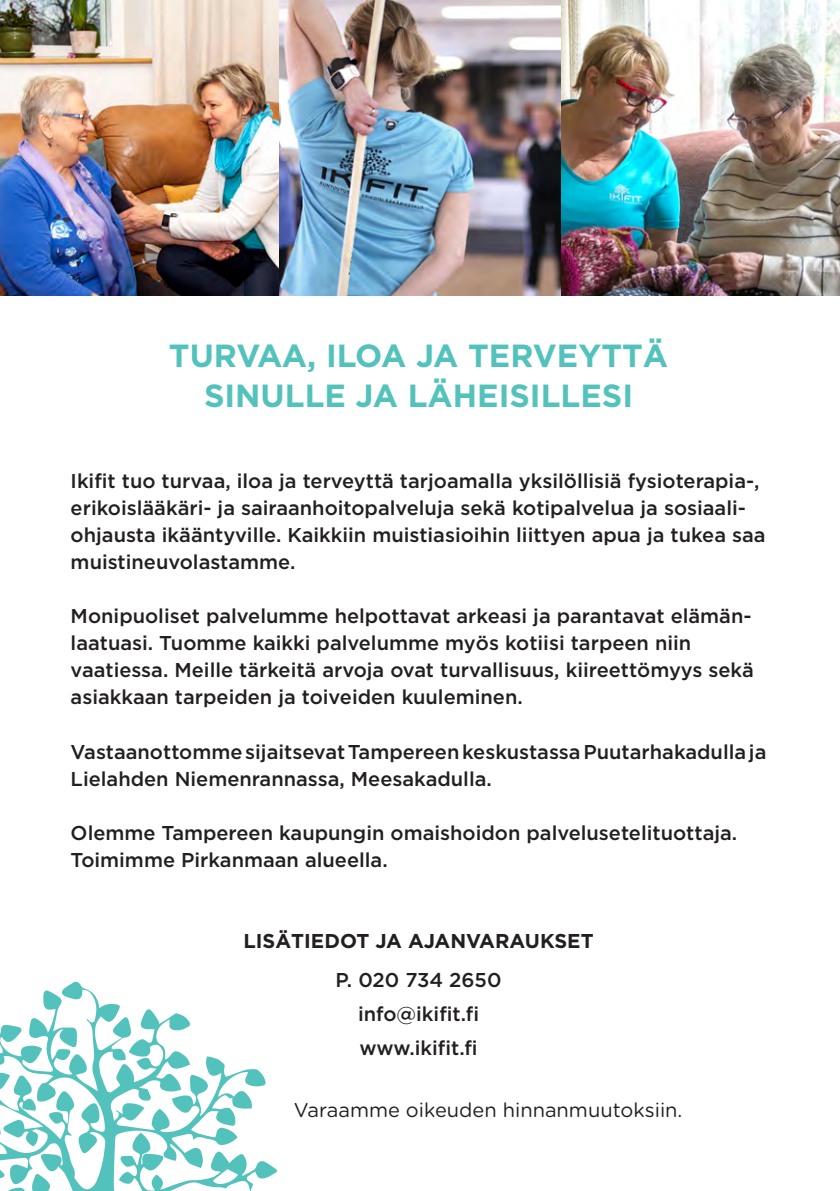
<style>
.page{position:relative;width:840px;height:1191px;background:#fff}
.page>*{position:absolute;margin:0;border:0;box-sizing:border-box;transform-origin:0 0}
.isoke{font:700 32px "Gotham";color:#54c2bc}
.leipix{font:500 20px/27px "Gotham";color:#231f20}
.leipix-2{font:20px "Gotham Rounded";color:#231f20}
.väliotsikko{font:700 20px "Gotham";color:#231f20}
</style>
<div class="page">
<img style="left:0;top:0;width:279px;height:295px">
<img style="left:560px;top:0;width:279px;height:295px">
<img style="left:279px;top:0;width:281px;height:295px">
<svg style="left:0;top:982px;width:277px;height:209px"></svg>
<p class="isoke" style="left:169px;top:337px;width:500px">TURVAA, ILOA JA TERVEYTTÄ</p>
<p class="isoke" style="left:204px;top:377px;width:430px">SINULLE JA LÄHEISILLESI</p>
<p class="leipix" style="left:71px;top:467px;width:696px">Ikifit tuo turvaa, iloa ja terveyttä tarjoamalla yksilöllisiä fysioterapia-, erikoislääkäri- ja sairaanhoitopalveluja sekä kotipalvelua ja sosiaali&shy;ohjausta ikääntyville. Kaikkiin muistiasioihin liittyen apua ja tukea saa muistineuvolastamme.</p>
<p class="leipix" style="left:71px;top:602px;width:684px">Monipuoliset palvelumme helpottavat arkeasi ja parantavat elämän&shy;laatuasi. Tuomme kaikki palvelumme myös kotiisi tarpeen niin vaatiessa. Meille tärkeitä arvoja ovat turvallisuus, kiireettömyys sekä asiakkaan tarpeiden ja toiveiden kuuleminen.</p>
<p class="leipix" style="left:71px;top:737px;width:697px">Vastaanottomme sijaitsevat Tampereen keskustassa Puutarhakadulla ja<br>Lielahden Niemenrannassa, Meesakadulla.</p>
<p class="leipix" style="left:71px;top:818px;width:667px">Olemme Tampereen kaupungin omaishoidon palvelusetelituottaja.<br>Toimimme Pirkanmaan alueella.</p>
<p class="väliotsikko" style="left:243px;top:929px;width:351px">LISÄTIEDOT JA AJANVARAUKSET</p>
<p class="leipix" style="left:335px;top:966px;width:167px">P. 020 734 2650</p>
<p class="leipix" style="left:358px;top:1000px;width:123px">info@ikifit.fi</p>
<p class="leipix" style="left:359px;top:1034px;width:120px">www.ikifit.fi</p>
<p class="leipix-2" style="left:294px;top:1096px;width:390px">Varaamme oikeuden hinnanmuutoksiin.</p>
</div>
